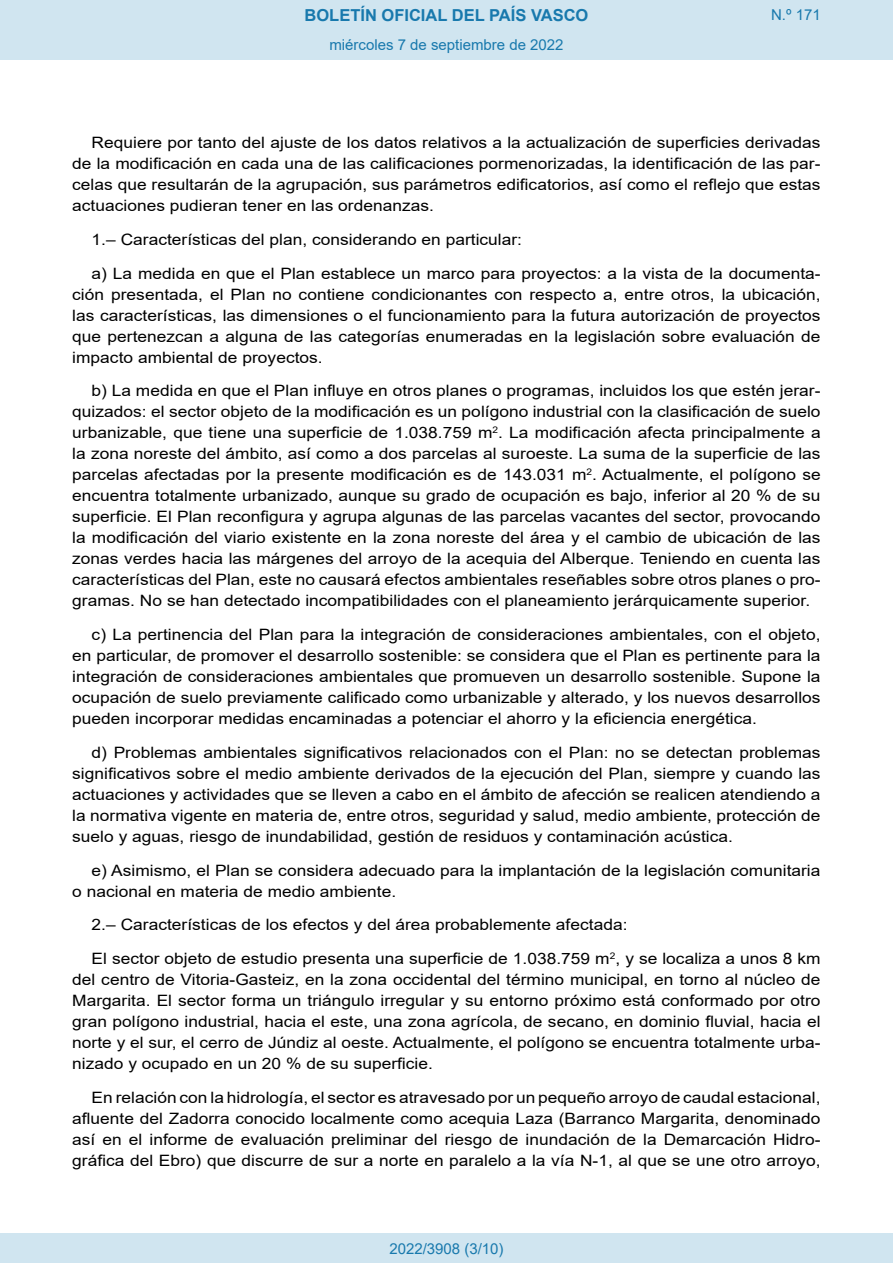
<style>
.page{position:relative;width:893px;height:1263px;background:#fff}
.page>*{position:absolute;margin:0;border:0;box-sizing:border-box;transform-origin:0 0}
.t1{font:700 16.5px "Arial";color:#1879ad}
.BOPVDetalle{font:15.6px/21px "Arial";color:#000;text-align:justify;scale:1.11 1}
.Paginacion_Centro{font:15px "Arial";color:#1879ad}
</style>
<div class="page">
<div style="left:0;top:0;width:893px;height:60px;background:#d0e5f0"></div>
<div style="left:0;top:1233px;width:893px;height:30px;background:#d0e5f0"></div>
<p class="t1" style="left:305px;top:3px;width:285px">BOLETÍN OFICIAL DEL PAÍS VASCO</p>
<p class="Paginacion_Centro" style="left:329px;top:35px;width:236px">miércoles 7 de septiembre de 2022</p>
<p class="Paginacion_Centro" style="left:771px;top:5px;width:51px">N.º 171</p>
<p class="BOPVDetalle" style="left:72px;top:132px;width:676px;text-indent:19px">Requiere por tanto del ajuste de los datos relativos a la actualización de superficies derivadas de la modificación en cada una de las calificaciones pormenorizadas, la identificación de las par&shy;celas que resultarán de la agrupación, sus parámetros edificatorios, así como el reflejo que estas actuaciones pudieran tener en las ordenanzas.</p>
<p class="BOPVDetalle" style="left:92px;top:229px;width:389px">1.– Características del plan, considerando en particular:</p>
<p class="BOPVDetalle" style="left:72px;top:263px;width:676px;text-indent:19px">a) La medida en que el Plan establece un marco para proyectos: a la vista de la documenta&shy;ción presentada, el Plan no contiene condicionantes con respecto a, entre otros, la ubicación, las características, las dimensiones o el funcionamiento para la futura autorización de proyectos que pertenezcan a alguna de las categorías enumeradas en la legislación sobre evaluación de impacto ambiental de proyectos.</p>
<p class="BOPVDetalle" style="left:72px;top:380px;width:676px;text-indent:19px">b) La medida en que el Plan influye en otros planes o programas, incluidos los que estén jerar&shy;quizados: el sector objeto de la modificación es un polígono industrial con la clasificación de suelo urbanizable, que tiene una superficie de 1.038.759 m<sup>2</sup>. La modificación afecta principalmente a la zona noreste del ámbito, así como a dos parcelas al suroeste. La suma de la superficie de las parcelas afectadas por la presente modificación es de 143.031 m<sup>2</sup>. Actualmente, el polígono se encuentra totalmente urbanizado, aunque su grado de ocupación es bajo, inferior al 20 % de su superficie. El Plan reconfigura y agrupa algunas de las parcelas vacantes del sector, provocando la modificación del viario existente en la zona noreste del área y el cambio de ubicación de las zonas verdes hacia las márgenes del arroyo de la acequia del Alberque. Teniendo en cuenta las características del Plan, este no causará efectos ambientales reseñables sobre otros planes o pro&shy;gramas. No se han detectado incompatibilidades con el planeamiento jerárquicamente superior.</p>
<p class="BOPVDetalle" style="left:72px;top:624px;width:676px;text-indent:19px">c) La pertinencia del Plan para la integración de consideraciones ambientales, con el objeto, en particular, de promover el desarrollo sostenible: se considera que el Plan es pertinente para la integración de consideraciones ambientales que promueven un desarrollo sostenible. Supone la ocupación de suelo previamente calificado como urbanizable y alterado, y los nuevos desarrollos pueden incorporar medidas encaminadas a potenciar el ahorro y la eficiencia energética.</p>
<p class="BOPVDetalle" style="left:72px;top:742px;width:676px;text-indent:19px">d) Problemas ambientales significativos relacionados con el Plan: no se detectan problemas significativos sobre el medio ambiente derivados de la ejecución del Plan, siempre y cuando las actuaciones y actividades que se lleven a cabo en el ámbito de afección se realicen atendiendo a la normativa vigente en materia de, entre otros, seguridad y salud, medio ambiente, protección de suelo y aguas, riesgo de inundabilidad, gestión de residuos y contaminación acústica.</p>
<p class="BOPVDetalle" style="left:72px;top:860px;width:676px;text-indent:19px">e) Asimismo, el Plan se considera adecuado para la implantación de la legislación comunitaria o nacional en materia de medio ambiente.</p>
<p class="BOPVDetalle" style="left:92px;top:914px;width:484px">2.– Características de los efectos y del área probablemente afectada:</p>
<p class="BOPVDetalle" style="left:72px;top:948px;width:676px;text-indent:19px">El sector objeto de estudio presenta una superficie de 1.038.759 m<sup>2</sup>, y se localiza a unos 8 km del centro de Vitoria-Gasteiz, en la zona occidental del término municipal, en torno al núcleo de Margarita. El sector forma un triángulo irregular y su entorno próximo está conformado por otro gran polígono industrial, hacia el este, una zona agrícola, de secano, en dominio fluvial, hacia el norte y el sur, el cerro de Júndiz al oeste. Actualmente, el polígono se encuentra totalmente urba&shy;nizado y ocupado en un 20 % de su superficie.</p>
<p class="BOPVDetalle" style="left:72px;top:1087px;width:676px;text-indent:19px">En relación con la hidrología, el sector es atravesado por un pequeño arroyo de caudal estacional, afluente del Zadorra conocido localmente como acequia Laza (Barranco Margarita, denominado así en el informe de evaluación preliminar del riesgo de inundación de la Demarcación Hidro&shy;gráfica del Ebro) que discurre de sur a norte en paralelo a la vía N-1, al que se une otro arroyo,</p>
<p class="Paginacion_Centro" style="left:389px;top:1238px;width:116px">2022/3908 (3/10)</p>
</div>
